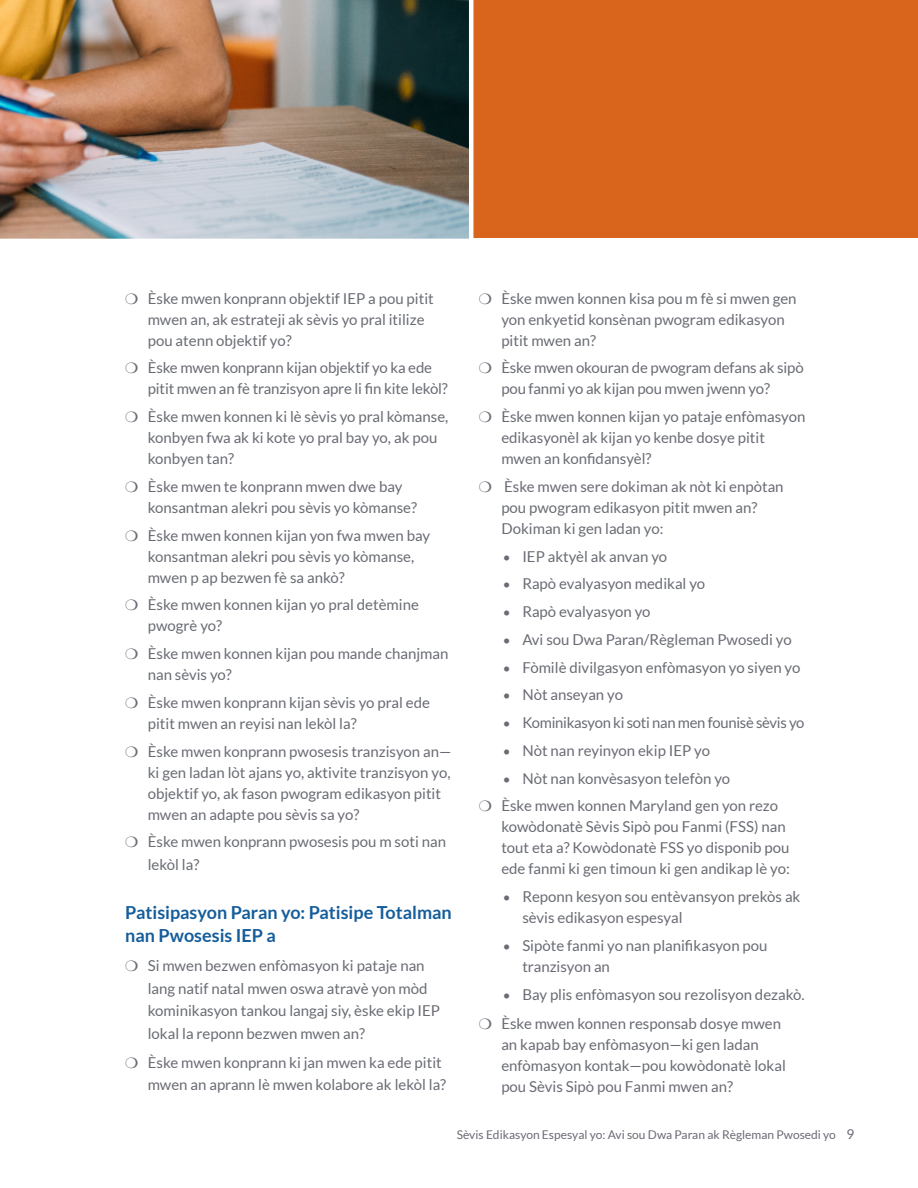
<style>
.page{position:relative;width:918px;height:1188px;background:#fff}
.page>*{position:absolute;margin:0;border:0;box-sizing:border-box;transform-origin:0 0}
.t1{font:700 18px/22.5px "Lato";color:#155d9b}
.Bullet_Body_text{font:15px/21px "Lato";color:#696c74}
.Bullet_Body_2{font:15px/21px "Lato";color:#696c74}
.Bullet_Body_2-2{font:15px "Lato";letter-spacing:-.02em;color:#696c74}
.t2{font:12px "Lato";color:#696c74}
.s1{font-size:13.5px}
</style>
<div class="page">
<div style="left:0;top:0;width:918px;height:238px;background:#d8651b"></div>
<img style="left:0;top:0;width:473px;height:239px">
<p class="Bullet_Body_text" style="left:148px;top:288px;width:288px;text-indent:-22px">❍ Èske mwen konprann objektif IEP a pou pitit mwen an, ak estrateji ak sèvis yo pral itilize pou atenn objektif yo?</p>
<p class="Bullet_Body_text" style="left:148px;top:357px;width:302px;text-indent:-22px">❍ Èske mwen konprann kijan objektif yo ka ede pitit mwen an fè tranzisyon apre li fin kite lekòl?</p>
<p class="Bullet_Body_text" style="left:148px;top:406px;width:302px;text-indent:-22px">❍ Èske mwen konnen ki lè sèvis yo pral kòmanse, konbyen fwa ak ki kote yo pral bay yo, ak pou konbyen tan?</p>
<p class="Bullet_Body_text" style="left:148px;top:476px;width:271px;text-indent:-22px">❍ Èske mwen te konprann mwen dwe bay konsantman alekri pou sèvis yo kòmanse?</p>
<p class="Bullet_Body_text" style="left:148px;top:525px;width:284px;text-indent:-22px">❍ Èske mwen konnen kijan yon fwa mwen bay konsantman alekri pou sèvis yo kòmanse, mwen p ap bezwen fè sa ankò?</p>
<p class="Bullet_Body_text" style="left:148px;top:594px;width:273px;text-indent:-22px">❍ Èske mwen konnen kijan yo pral detèmine pwogrè yo?</p>
<p class="Bullet_Body_text" style="left:148px;top:643px;width:302px;text-indent:-22px">❍ Èske mwen konnen kijan pou mande chanjman nan sèvis yo?</p>
<p class="Bullet_Body_text" style="left:148px;top:692px;width:284px;text-indent:-22px">❍ Èske mwen konprann kijan sèvis yo pral ede pitit mwen an reyisi nan lekòl la?</p>
<p class="Bullet_Body_text" style="left:148px;top:741px;width:305px;text-indent:-22px">❍ Èske mwen konprann pwosesis tranzisyon an— ki gen ladan lòt ajans yo, aktivite tranzisyon yo, objektif yo, ak fason pwogram edikasyon pitit mwen an adapte pou sèvis sa yo?</p>
<p class="Bullet_Body_text" style="left:148px;top:831px;width:300px;line-height:22.5px;text-indent:-22px">❍ Èske mwen konprann pwosesis pou m soti nan lekòl la?</p>
<h3 class="t1" style="left:125px;top:901px;width:328px">Patisipasyon Paran yo: Patisipe Totalman nan Pwosesis IEP a</h3>
<p class="Bullet_Body_text" style="left:148px;top:954px;width:294px;line-height:22.5px;text-indent:-22px">❍ Si mwen bezwen enfòmasyon ki pataje nan lang natif natal mwen oswa atravè yon mòd kominikasyon tankou langaj siy, èske ekip IEP lokal la reponn bezwen mwen an?</p>
<p class="Bullet_Body_text" style="left:125px;top:1051px;width:322px;line-height:22.5px;text-align:right">❍ Èske mwen konprann ki jan mwen ka ede pitit mwen an aprann lè mwen kolabore ak lekòl la?</p>
<p class="Bullet_Body_text" style="left:501px;top:288px;width:297px;text-indent:-22px">❍ Èske mwen konnen kisa pou m fè si mwen gen yon enkyetid konsènan pwogram edikasyon pitit mwen an?</p>
<p class="Bullet_Body_text" style="left:501px;top:357px;width:304px;text-indent:-22px">❍ Èske mwen okouran de pwogram defans ak sipò pou fanmi yo ak kijan pou mwen jwenn yo?</p>
<p class="Bullet_Body_text" style="left:501px;top:406px;width:306px;text-indent:-22px">❍ Èske mwen konnen kijan yo pataje enfòmasyon edikasyonèl ak kijan yo kenbe dosye pitit mwen an konfidansyèl?</p>
<p class="Bullet_Body_text" style="left:501px;top:476px;width:284px;text-indent:-22px">❍ Èske mwen sere dokiman ak nòt ki enpòtan pou pwogram edikasyon pitit mwen an?<br>Dokiman ki gen ladan yo:</p>
<p class="Bullet_Body_2" style="left:503px;top:546px;width:166px"><span class="s1">•</span> IEP aktyèl ak anvan yo</p>
<p class="Bullet_Body_2" style="left:503px;top:573px;width:204px"><span class="s1">•</span> Rapò evalyasyon medikal yo</p>
<p class="Bullet_Body_2" style="left:503px;top:601px;width:149px"><span class="s1">•</span> Rapò evalyasyon yo</p>
<p class="Bullet_Body_2" style="left:503px;top:629px;width:290px"><span class="s1">•</span> Avi sou Dwa Paran/Règleman Pwosedi yo</p>
<p class="Bullet_Body_2" style="left:503px;top:657px;width:299px"><span class="s1">•</span> Fòmilè divilgasyon enfòmasyon yo siyen yo</p>
<p class="Bullet_Body_2" style="left:503px;top:684px;width:122px"><span class="s1">•</span> Nòt anseyan yo</p>
<p class="Bullet_Body_2-2" style="left:503px;top:714px;width:303px"><span class="s1">•</span> Kominikasyon ki soti nan men founisè sèvis yo</p>
<p class="Bullet_Body_2" style="left:503px;top:740px;width:209px"><span class="s1">•</span> Nòt nan reyinyon ekip IEP yo</p>
<p class="Bullet_Body_2" style="left:503px;top:768px;width:229px"><span class="s1">•</span> Nòt nan konvèsasyon telefòn yo</p>
<p class="Bullet_Body_text" style="left:501px;top:795px;width:290px;text-indent:-22px">❍ Èske mwen konnen Maryland gen yon rezo kowòdonatè Sèvis Sipò pou Fanmi (FSS) nan tout eta a? Kowòdonatè FSS yo disponib pou ede fanmi ki gen timoun ki gen andikap lè yo:</p>
<p class="Bullet_Body_2" style="left:522px;top:886px;width:280px;text-indent:-20px"><span class="s1">•</span> Reponn kesyon sou entèvansyon prekòs ak sèvis edikasyon espesyal</p>
<p class="Bullet_Body_2" style="left:522px;top:935px;width:247px;text-indent:-20px"><span class="s1">•</span> Sipòte fanmi yo nan planifikasyon pou tranzisyon an</p>
<p class="Bullet_Body_2" style="left:503px;top:984px;width:303px"><span class="s1">•</span> Bay plis enfòmasyon sou rezolisyon dezakò.</p>
<p class="Bullet_Body_text" style="left:501px;top:1013px;width:286px;text-indent:-22px">❍ Èske mwen konnen responsab dosye mwen an kapab bay enfòmasyon—ki gen ladan enfòmasyon kontak—pou kowòdonatè lokal pou Sèvis Sipò pou Fanmi mwen an?</p>
<p class="t2" style="left:457px;top:1128px;width:399px">Sèvis Edikasyon Espesyal yo: Avi sou Dwa Paran ak Règleman Pwosedi yo <span class="s1">9</span></p>
</div>
